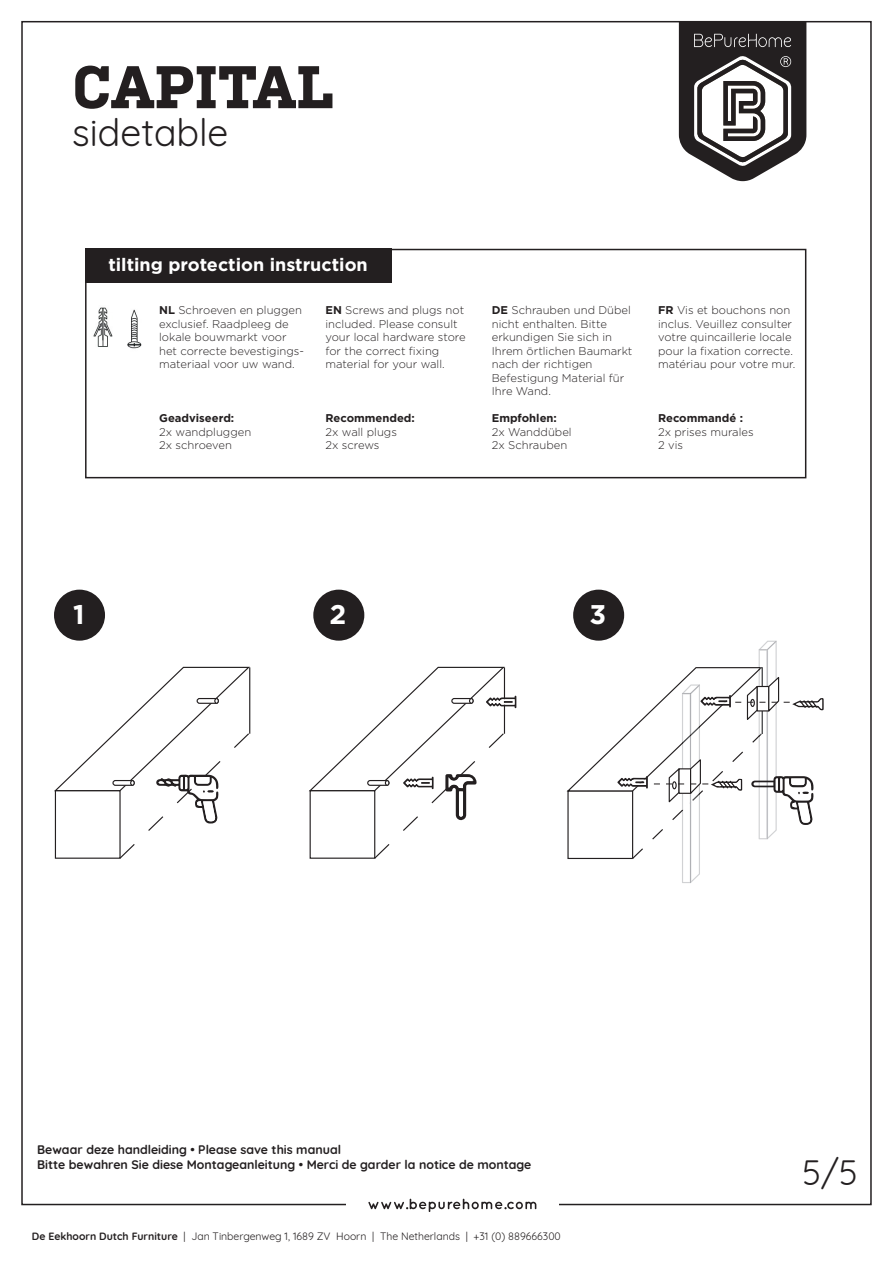
<style>
.page{position:relative;width:893px;height:1263px;background:#fff}
.page>*{position:absolute;margin:0;border:0;box-sizing:border-box;transform-origin:0 0}
.t1{font:700 60px "Kulturista";color:#231f20}
.t2{font:37.5px "Quicksand";color:#231f20}
.t3{font:34.35px "Quicksand";color:#231f20}
.t4{font:700 27px "Gotham";color:#fff}
.t5{font:700 18px "Gotham";color:#fff}
.t6{font:700 12.3px "Quicksand";color:#231f20}
.t7{font:300 11.25px/13.5px "Gotham";color:#231f20}
.t8{font:700 11.25px "Gotham";color:#231f20}
.t9{font:10.5px "Quicksand";color:#231f20}
.s1{font-weight:700}
</style>
<div class="page">
<svg style="left:679px;top:21px;width:127px;height:160px"></svg>
<svg style="left:368px;top:1199px;width:168px;height:13px"></svg>
<div style="left:85px;top:249px;width:306px;height:34px;background:#231f20"></div>
<img style="left:93px;top:307px;width:49px;height:42px">
<div style="left:85px;top:249px;width:721px;height:229px;border:2px solid #231f20"></div>
<div style="left:54px;top:590px;width:51px;height:51px;background:#231f20;border-radius:50%"></div>
<div style="left:313px;top:590px;width:51px;height:51px;background:#231f20;border-radius:50%"></div>
<div style="left:573px;top:590px;width:51px;height:51px;background:#231f20;border-radius:50%"></div>
<svg style="left:54px;top:666px;width:197px;height:193px"></svg>
<svg style="left:309px;top:666px;width:207px;height:193px"></svg>
<svg style="left:567px;top:641px;width:257px;height:242px"></svg>
<p class="t1" style="left:72px;top:53px;width:263px">CAPITAL</p>
<p class="t2" style="left:72px;top:103px;width:157px">sidetable</p>
<p class="t5" style="left:108px;top:253px;width:261px">tilting protection instruction</p>
<p class="t7" style="left:159px;top:303px;width:146px"><span class="s1">NL</span> Schroeven en pluggen exclusief. Raadpleeg de lokale bouwmarkt voor het correcte bevestigings&shy;materiaal voor uw wand.</p>
<p class="t7" style="left:325px;top:303px;width:142px"><span class="s1">EN</span> Screws and plugs not included. Please consult your local hardware store for the correct fixing</p>
<p class="t7" style="left:325px;top:357px;width:121px">material for your wall.</p>
<p class="t8" style="left:159px;top:411px;width:77px">Geadviseerd:</p>
<p class="t7" style="left:159px;top:425px;width:94px">2x wandpluggen</p>
<p class="t7" style="left:159px;top:438px;width:74px">2x schroeven</p>
<p class="t8" style="left:325px;top:411px;width:91px">Recommended:</p>
<p class="t7" style="left:325px;top:425px;width:73px">2x wall plugs</p>
<p class="t7" style="left:325px;top:438px;width:56px">2x screws</p>
<p class="t7" style="left:492px;top:303px;width:142px"><span class="s1">DE</span> Schrauben und Dübel nicht enthalten. Bitte erkundigen Sie sich in<br>Ihrem örtlichen Baumarkt nach der richtigen</p>
<p class="t7" style="left:492px;top:371px;width:134px">Befestigung Material für<br>Ihre Wand.</p>
<p class="t8" style="left:492px;top:411px;width:67px">Empfohlen:</p>
<p class="t7" style="left:492px;top:425px;width:81px">2x Wanddübel</p>
<p class="t7" style="left:492px;top:438px;width:77px">2x Schrauben</p>
<p class="t7" style="left:658px;top:303px;width:136px"><span class="s1">FR</span> Vis et bouchons non inclus. Veuillez consulter votre quincaillerie locale pour la fixation correcte.</p>
<p class="t7" style="left:658px;top:357px;width:139px">matériau pour votre mur.</p>
<p class="t8" style="left:658px;top:411px;width:86px">Recommandé :</p>
<p class="t7" style="left:658px;top:425px;width:97px">2x prises murales</p>
<p class="t7" style="left:658px;top:438px;width:26px">2 vis</p>
<p class="t4" style="left:73px;top:597px;width:13px">1</p>
<p class="t4" style="left:330px;top:597px;width:18px">2</p>
<p class="t4" style="left:589px;top:597px;width:18px">3</p>
<p class="t6" style="left:37px;top:1140px;width:305px">Bewaar deze handleiding • Please save this manual</p>
<p class="t6" style="left:37px;top:1155px;width:496px">Bitte bewahren Sie diese Montageanleitung • Merci de garder la notice de montage</p>
<p class="t3" style="left:802px;top:1146px;width:57px">5/5</p>
<p class="t9" style="left:32px;top:1228px;width:530px"><span class="s1">De Eekhoorn Dutch Furniture</span> | Jan Tinbergenweg 1, 1689 ZV Hoorn | The Netherlands | +31 (0) 889666300</p>
</div>
